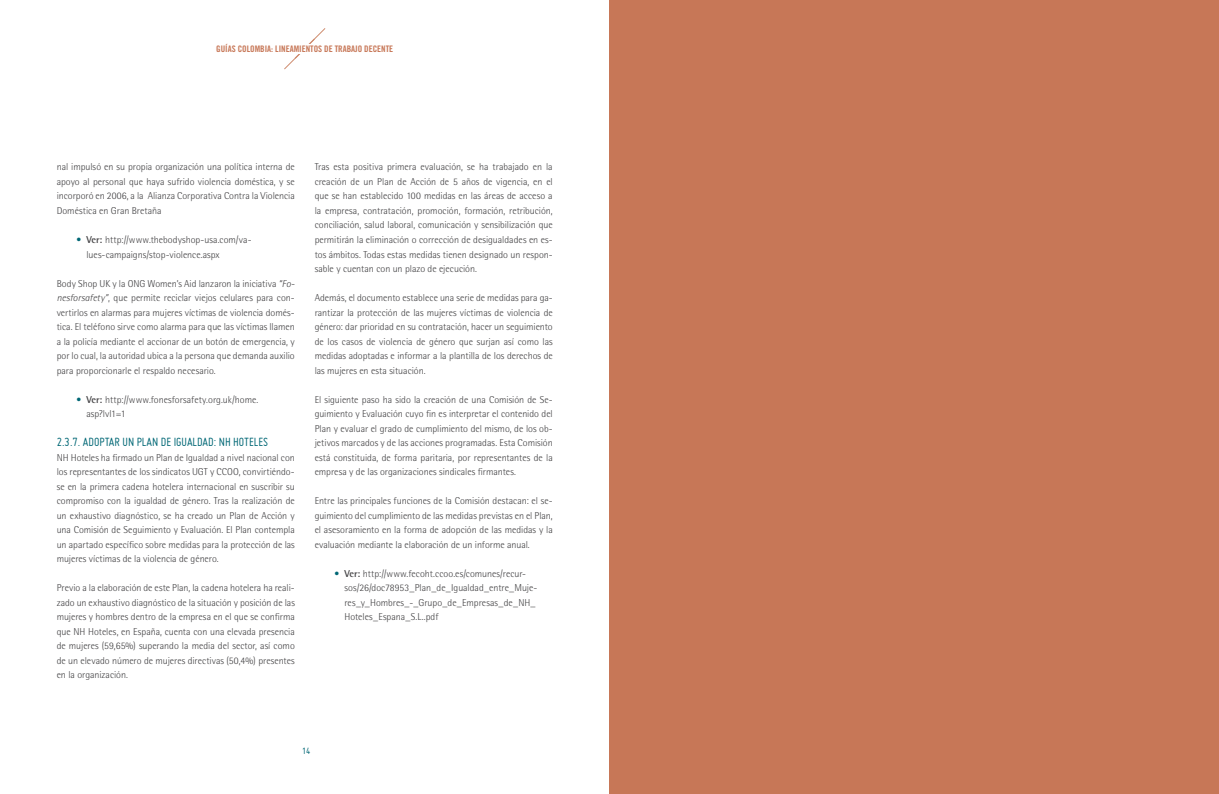
<style>
.page{position:relative;width:1219px;height:794px;background:#fff}
.page>*{position:absolute;margin:0;border:0;box-sizing:border-box;transform-origin:0 0}
.t1{font:13px "Miso";color:#006775}
.t2{font:300 10px/14.5px "Rotis Semi Sans Std";color:#414042;text-align:justify}
.t3{font:10px "Miso";color:#006775}
.t4{font:9px "Trade Gothic LT Std Bd Cn 20";color:#c77757}
.s1{color:#006775}
.s2{font-weight:700}
.s3{font-style:italic}
</style>
<div class="page">
<svg style="left:284px;top:28px;width:41px;height:41px"></svg>
<div style="left:284px;top:44px;width:41px;height:10px;background:#fff"></div>
<div style="left:609px;top:0;width:610px;height:794px;background:#c77757"></div>
<p class="t4" style="left:216px;top:43px;width:178px">GUÍAS COLOMBIA: LINEAMIENTOS DE TRABAJO DECENTE</p>
<p class="t2" style="left:57px;top:160px;width:240px">nal impulsó en su propia organización una política interna de apoyo al personal que haya sufrido violencia doméstica, y se incorporó en 2006, a la Alianza Corporativa Contra la Violencia Doméstica en Gran Bretaña</p>
<p class="t2" style="left:86px;top:232px;width:167px;text-indent:-10px"><span class="s1">•</span> <span class="s2">Ver:</span> http://www.thebodyshop-usa.com/va&shy;lues-campaigns/stop-violence.aspx</p>
<p class="t2" style="left:57px;top:276px;width:240px">Body Shop UK y la ONG Women’s Aid lanzaron la iniciativa <span class="s3">“Fo&shy;nesforsafety”</span>, que permite reciclar viejos celulares para con&shy;vertirlos en alarmas para mujeres víctimas de violencia domés&shy;tica. El teléfono sirve como alarma para que las víctimas llamen a la policía mediante el accionar de un botón de emergencia, y por lo cual, la autoridad ubica a la persona que demanda auxilio para proporcionarle el respaldo necesario.</p>
<p class="t2" style="left:86px;top:392px;width:173px;text-indent:-10px"><span class="s1">•</span> <span class="s2">Ver:</span> http://www.fonesforsafety.org.uk/home. asp?lvl1=1</p>
<h1 class="t1" style="left:57px;top:435px;width:213px">2.3.7. ADOPTAR UN PLAN DE IGUALDAD: NH HOTELES</h1>
<p class="t2" style="left:57px;top:450px;width:240px">NH Hoteles ha firmado un Plan de Igualdad a nivel nacional con los representantes de los sindicatos UGT y CCOO, convirtiéndo&shy;se en la primera cadena hotelera internacional en suscribir su compromiso con la igualdad de género. Tras la realización de un exhaustivo diagnóstico, se ha creado un Plan de Acción y una Comisión de Seguimiento y Evaluación. El Plan contempla un apartado específico sobre medidas para la protección de las mujeres víctimas de la violencia de género.</p>
<p class="t2" style="left:57px;top:580px;width:240px">Previo a la elaboración de este Plan, la cadena hotelera ha reali&shy;zado un exhaustivo diagnóstico de la situación y posición de las mujeres y hombres dentro de la empresa en el que se confirma que NH Hoteles, en España, cuenta con una elevada presencia de mujeres (59,65%) superando la media del sector, así como de un elevado número de mujeres directivas (50,4%) presentes en la organización.</p>
<p class="t2" style="left:315px;top:160px;width:240px">Tras esta positiva primera evaluación, se ha trabajado en la creación de un Plan de Acción de 5 años de vigencia, en el que se han establecido 100 medidas en las áreas de acceso a la empresa, contratación, promoción, formación, retribución, conciliación, salud laboral, comunicación y sensibilización que permitirán la eliminación o corrección de desigualdades en es&shy;tos ámbitos. Todas estas medidas tienen designado un respon&shy;sable y cuentan con un plazo de ejecución.</p>
<p class="t2" style="left:315px;top:290px;width:240px">Además, el documento establece una serie de medidas para ga&shy;rantizar la protección de las mujeres víctimas de violencia de género: dar prioridad en su contratación, hacer un seguimiento de los casos de violencia de género que surjan así como las medidas adoptadas e informar a la plantilla de los derechos de las mujeres en esta situación.</p>
<p class="t2" style="left:315px;top:392px;width:240px">El siguiente paso ha sido la creación de una Comisión de Se&shy;guimiento y Evaluación cuyo fin es interpretar el contenido del Plan y evaluar el grado de cumplimiento del mismo, de los ob&shy;jetivos marcados y de las acciones programadas. Esta Comisión está constituida, de forma paritaria, por representantes de la empresa y de las organizaciones sindicales firmantes.</p>
<p class="t2" style="left:315px;top:493px;width:240px">Entre las principales funciones de la Comisión destacan: el se&shy;guimiento del cumplimiento de las medidas previstas en el Plan, el asesoramiento en la forma de adopción de las medidas y la evaluación mediante la elaboración de un informe anual.</p>
<p class="t2" style="left:344px;top:566px;width:195px;text-align:left;text-indent:-10px"><span class="s1">•</span> <span class="s2">Ver:</span> http://www.fecoht.ccoo.es/comunes/recur&shy;sos/26/doc78953_Plan_de_Igualdad_entre_Muje&shy;res_y_Hombres_-_Grupo_de_Empresas_de_NH_ Hoteles_Espana_S.L..pdf</p>
<p class="t3" style="left:302px;top:745px;width:10px">14</p>
</div>
